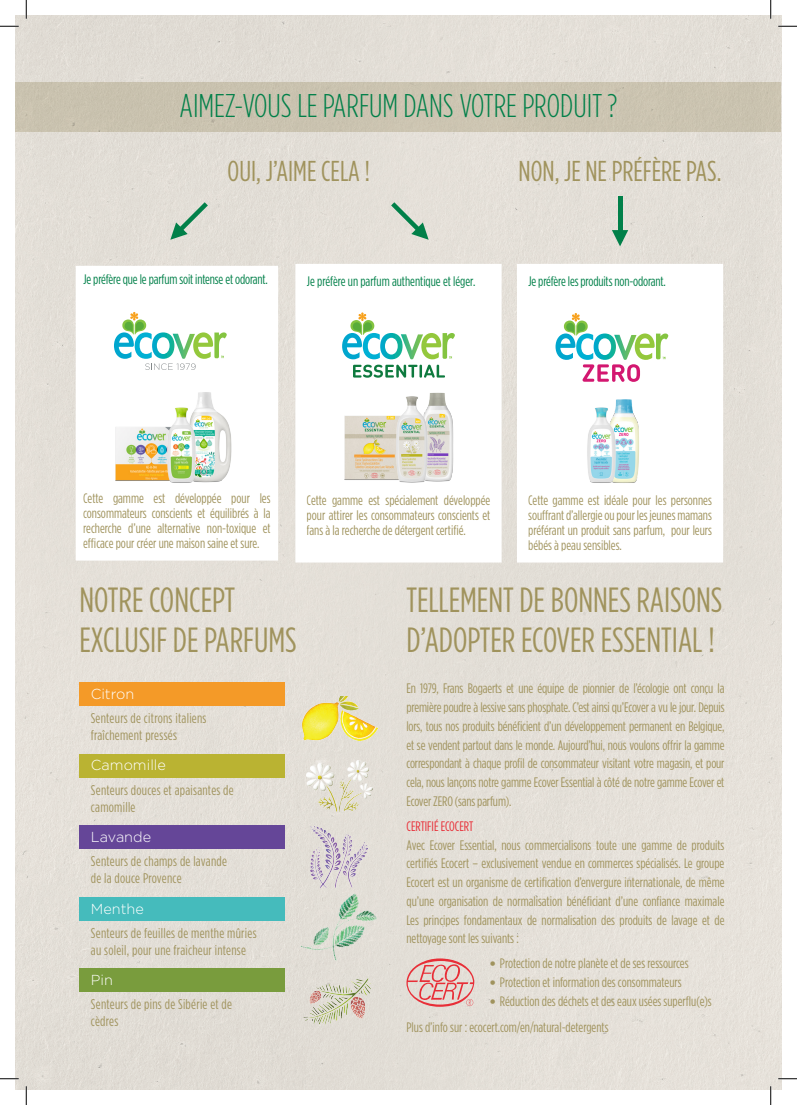
<style>
.page{position:relative;width:797px;height:1105px;background:#fff}
.page>*{position:absolute;margin:0;border:0;box-sizing:border-box;transform-origin:0 0}
.t1{font:35px/40px "Gotham Condensed";color:#a0935d}
.t2{font:300 32.88px "Gotham Condensed";color:#018049}
.t3{font:28.75px "Gotham Condensed";color:#a0935d}
.t4{font:300 14.5px "Gotham";color:#fff}
.t5{font:14px/16.9px "Gotham Condensed";letter-spacing:.02em;color:#a0935d}
.CATEGORY{font:13.75px/18.8px "Gotham Condensed";color:#a0935d;text-align:justify}
.CATEGORY-2{font:13.75px "Gotham Condensed";letter-spacing:-.01em;color:#018049}
.t6{font:13.75px "Gotham Condensed";color:#e82e37}
.s1{font-family:"DIN"}
</style>
<div class="page">
<div style="left:16px;top:16px;width:765px;height:1073px;background:#e4dfd8"></div>
<div style="left:522px;top:269px;width:195px;height:288px;background:#fff"></div>
<div style="left:301px;top:269px;width:195px;height:288px;background:#fff"></div>
<div style="left:79px;top:270px;width:195px;height:287px;background:#fff"></div>
<hr style="left:618px;top:196px;width:4px;height:45px;background:#018049">
<svg style="left:612px;top:230px;width:16px;height:16px"></svg>
<svg style="left:391px;top:202px;width:37px;height:38px"></svg>
<svg style="left:170px;top:202px;width:38px;height:38px"></svg>
<img style="left:311px;top:826px;width:57px;height:61px">
<img style="left:303px;top:696px;width:74px;height:44px">
<img style="left:299px;top:892px;width:81px;height:81px">
<img style="left:303px;top:978px;width:72px;height:46px">
<img style="left:306px;top:760px;width:66px;height:51px">
<div style="left:79px;top:682px;width:206px;height:24px;background:#f49a28"></div>
<div style="left:79px;top:754px;width:206px;height:24px;background:#bab332"></div>
<div style="left:79px;top:825px;width:206px;height:24px;background:#654698"></div>
<div style="left:79px;top:897px;width:206px;height:24px;background:#45bbbc"></div>
<div style="left:79px;top:968px;width:206px;height:24px;background:#799c3d"></div>
<svg style="left:406px;top:958px;width:68px;height:49px;background:#e3b3af"></svg>
<svg style="left:353px;top:365px;width:92px;height:13px"></svg>
<svg style="left:342px;top:312px;width:113px;height:47px"></svg>
<svg style="left:555px;top:313px;width:113px;height:69px"></svg>
<svg style="left:114px;top:312px;width:113px;height:58px"></svg>
<img style="left:432px;top:392px;width:22px;height:90px">
<img style="left:344px;top:415px;width:47px;height:65px">
<img style="left:391px;top:393px;width:41px;height:90px">
<img style="left:197px;top:392px;width:35px;height:91px">
<img style="left:115px;top:427px;width:48px;height:54px">
<img style="left:163px;top:402px;width:36px;height:81px">
<div style="left:16px;top:82px;width:765px;height:49px;background:#cac3b0"></div>
<img style="left:616px;top:399px;width:23px;height:84px">
<img style="left:587px;top:403px;width:32px;height:80px">
<svg style="left:0;top:25px;width:19px;height:2px"></svg>
<svg style="left:778px;top:25px;width:19px;height:2px"></svg>
<svg style="left:0;top:1078px;width:19px;height:1px"></svg>
<svg style="left:778px;top:1078px;width:19px;height:1px"></svg>
<svg style="left:25px;top:0;width:2px;height:19px"></svg>
<svg style="left:25px;top:1086px;width:2px;height:19px"></svg>
<svg style="left:770px;top:0;width:1px;height:19px"></svg>
<svg style="left:770px;top:1086px;width:1px;height:19px"></svg>
<p class="t2" style="left:179px;top:87px;width:439px">AIMEZ-VOUS LE PARFUM DANS VOTRE PRODUIT ?</p>
<p class="t3" style="left:228px;top:154px;width:144px">OUI, J’AIME CELA !</p>
<p class="t3" style="left:518px;top:154px;width:204px">NON, JE NE PRÉFÈRE PAS.</p>
<p class="CATEGORY-2" style="left:83px;top:272px;width:186px">Je préfère que le parfum soit intense et odorant.</p>
<p class="CATEGORY-2" style="left:306px;top:273px;width:170px">Je préfère un parfum authentique et léger.</p>
<p class="CATEGORY-2" style="left:528px;top:273px;width:139px">Je préfère les produits non-odorant.</p>
<p class="CATEGORY" style="left:83px;top:491px;width:189px;line-height:15px">Cette gamme est développée pour les consommateurs conscients et équilibrés à la recherche d’une alternative non-toxique et efficace pour créer une maison saine et sure.</p>
<p class="CATEGORY" style="left:306px;top:492px;width:185px;line-height:15px">Cette gamme est spécialement développée pour attirer les consommateurs conscients et fans à la recherche de détergent certifié.</p>
<p class="CATEGORY" style="left:528px;top:492px;width:185px;line-height:15px">Cette gamme est idéale pour les personnes souffrant d’allergie ou pour les jeunes mamans préférant un produit sans parfum, pour leurs bébés à peau sensibles.</p>
<p class="t1" style="left:79px;top:580px;width:219px">NOTRE CONCEPT<br>EXCLUSIF DE PARFUMS</p>
<p class="t1" style="left:406px;top:580px;width:317px">TELLEMENT DE BONNES RAISONS<br>D’ADOPTER ECOVER ESSENTIAL !</p>
<p class="CATEGORY" style="left:406px;top:679px;width:319px">En 1979, Frans Bogaerts et une équipe de pionnier de l’écologie ont conçu la première poudre à lessive sans phosphate. C’est ainsi qu’Ecover a vu le jour. Depuis lors, tous nos produits bénéficient d’un développement permanent en Belgique, et se vendent partout dans le monde. Aujourd’hui, nous voulons offrir la gamme correspondant à chaque profil de consommateur visitant votre magasin, et pour cela, nous lançons notre gamme Ecover Essential à côté de notre gamme Ecover et Ecover ZERO (sans parfum).</p>
<p class="t6" style="left:406px;top:818px;width:68px">CERTIFIÉ ECOCERT</p>
<p class="CATEGORY" style="left:406px;top:835px;width:319px">Avec Ecover Essential, nous commercialisons toute une gamme de produits certifiés Ecocert – exclusivement vendue en commerces spécialisés. Le groupe Ecocert est un organisme de certification d’envergure internationale, de même qu’une organisation de normalisation bénéficiant d’une confiance maximale Les principes fondamentaux de normalisation des produits de lavage et de nettoyage sont les suivants :</p>
<p class="CATEGORY" style="left:489px;top:954px;width:201px"><span class="s1">•</span> Protection de notre planète et de ses ressources</p>
<p class="CATEGORY" style="left:489px;top:973px;width:194px"><span class="s1">•</span> Protection et information des consommateurs</p>
<p class="CATEGORY" style="left:489px;top:991px;width:224px"><span class="s1">•</span> Réduction des déchets et des eaux usées superflu(e)s</p>
<p class="CATEGORY" style="left:406px;top:1018px;width:203px">Plus d’info sur : ecocert.com/en/natural-detergents</p>
<p class="t4" style="left:91px;top:685px;width:45px">Citron</p>
<p class="t5" style="left:91px;top:710px;width:117px">Senteurs de citrons italiens fraîchement pressés</p>
<p class="t4" style="left:91px;top:756px;width:76px">Camomille</p>
<p class="t5" style="left:91px;top:781px;width:144px">Senteurs douces et apaisantes de camomille</p>
<p class="t4" style="left:91px;top:828px;width:62px">Lavande</p>
<p class="t5" style="left:91px;top:853px;width:137px">Senteurs de champs de lavande de la douce Provence</p>
<p class="t4" style="left:91px;top:899px;width:54px">Menthe</p>
<p class="t5" style="left:91px;top:924px;width:167px">Senteurs de feuilles de menthe mûries au soleil, pour une fraicheur intense</p>
<p class="t4" style="left:91px;top:971px;width:24px">Pin</p>
<p class="t5" style="left:91px;top:996px;width:143px">Senteurs de pins de Sibérie et de cèdres</p>
</div>
